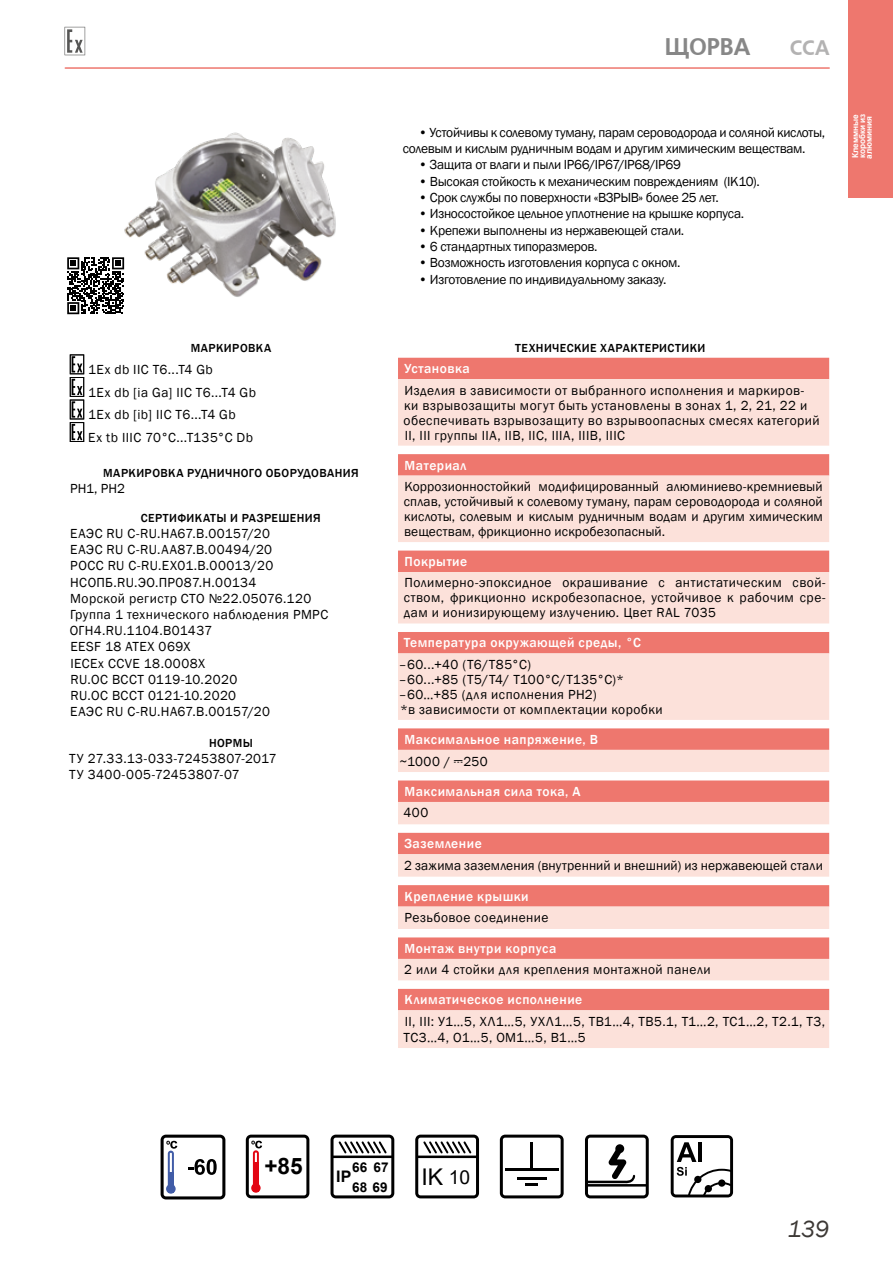
<style>
.page{position:relative;width:893px;height:1263px;background:#fff}
.page>*{position:absolute;margin:0;border:0;box-sizing:border-box;transform-origin:0 0}
.t1{font:24px "Free Set Bold Cyrillic";letter-spacing:-.02em;color:#878787;scale:.96 1}
.t2{font:italic 24px "Franklin Gothic";color:#3c3835}
.t3{font:22.95px "Arial";color:#000}
.t4{font:700 22.65px "Arial";color:#000}
.t5{font:21px "Free Set Bold Cyrillic";color:#b3b2b2;scale:.96 1}
.t6{font:700 15.9px "Arial";color:#000}
.t7{font:13.5px/16.2px "Franklin Gothic";letter-spacing:.02em;color:#000}
.t8{font:13.5px/16.4px "Franklin Gothic";letter-spacing:-.02em;color:#000}
.t9{font:500 13.5px/22.2px "Franklin Gothic";letter-spacing:.035em;color:#fff}
.t10{font:700 13.5px "Arial";color:#000}
.t11{font:500 12px "Franklin Gothic";letter-spacing:.035em;color:#000}
.t12{font:700 8.25px/6.8px "Arial";color:#fff}
.s1{font-weight:400;color:#000}
.s2{font-family:"tok";font-weight:400;color:#000}
.s3{font-size:22.5px}
.s4{font-size:19.2px}
</style>
<div class="page">
<div style="left:848px;top:0;width:45px;height:197px;background:#ee776e"></div>
<svg style="left:65px;top:27px;width:20px;height:28px"></svg>
<hr style="left:65px;top:67px;width:764px;height:2px;background:#ee776e">
<img style="left:124px;top:132px;width:212px;height:165px">
<svg style="left:70px;top:354px;width:14px;height:88px"></svg>
<div style="left:398px;top:358px;width:431px;height:21px;background:#ee776e"></div>
<svg style="left:398px;top:379px;width:431px;height:669px;fill:#fce1da"></svg>
<svg style="left:161px;top:1134px;width:64px;height:65px"></svg>
<svg style="left:671px;top:1135px;width:62px;height:62px"></svg>
<div style="left:694px;top:1176px;width:7px;height:7px;background:#000;border-radius:50%"></div>
<div style="left:705px;top:1185px;width:7px;height:7px;background:#000;border-radius:50%"></div>
<svg style="left:585px;top:1134px;width:64px;height:64px"></svg>
<div style="left:615px;top:1144px;width:9px;height:9px;background:#000;border-radius:50%"></div>
<hr style="left:586px;top:1184px;width:61px;height:2px;background:#000">
<svg style="left:500px;top:1134px;width:64px;height:64px"></svg>
<svg style="left:246px;top:1134px;width:63px;height:64px"></svg>
<svg style="left:331px;top:1134px;width:63px;height:64px"></svg>
<svg style="left:415px;top:1134px;width:64px;height:64px"></svg>
<div style="left:64px;top:254px;width:64px;height:64px;background:#fff"></div>
<svg style="left:67px;top:257px;width:57px;height:57px"></svg>
<p class="t11" style="left:191px;top:340px;width:82px">МАРКИРОВКА</p>
<p class="t7" style="left:88px;top:359px;width:169px;line-height:22.5px">1Ex db IIC T6...T4 Gb<br>1Ex db [ia Ga] IIC T6...T4 Gb<br>1Ex db [ib] IIC T6...T4 Gb<br>Ex tb IIIC 70°С...T135°С Db</p>
<p class="t11" style="left:103px;top:465px;width:257px">МАРКИРОВКА РУДНИЧНОГО ОБОРУДОВАНИЯ</p>
<p class="t7" style="left:70px;top:481px;width:56px">РН1, РН2</p>
<p class="t11" style="left:141px;top:510px;width:181px">СЕРТИФИКАТЫ И РАЗРЕШЕНИЯ</p>
<p class="t7" style="left:70px;top:526px;width:260px">ЕАЭС RU C-RU.НА67.В.00157/20<br>ЕАЭС RU C-RU.AA87.В.00494/20<br>РОСС RU С-RU.ЕХ01.В.00013/20<br>НСОПБ.RU.ЭО.ПР087.Н.00134<br>Морской регистр СТО №22.05076.120<br>Группа 1 технического наблюдения РМРС<br>ОГН4.RU.1104.В01437<br>EESF 18 ATEX 069X<br>IECEx CCVE 18.0008X<br>RU.OC ВССТ 0119-10.2020<br>RU.OC ВССТ 0121-10.2020<br>ЕАЭС RU C-RU.НА67.В.00157/20</p>
<p class="t11" style="left:209px;top:735px;width:45px">НОРМЫ</p>
<p class="t7" style="left:69px;top:751px;width:209px">ТУ 27.33.13-033-72453807-2017<br>ТУ 3400-005-72453807-07</p>
<h1 class="t1" style="left:665px;top:33px;width:91px">ЩОРВА</h1>
<h3 class="t5" style="left:790px;top:36px;width:43px">CCA</h3>
<p class="t8" style="left:403px;top:124px;width:424px;text-indent:16px">• Устойчивы к солевому туману, парам сероводорода и соляной кислоты, солевым и кислым рудничным водам и другим химическим веществам.</p>
<p class="t8" style="left:418px;top:157px;width:264px">• Защита от влаги и пыли IP66/IP67/IP68/IP69</p>
<p class="t8" style="left:418px;top:173px;width:343px">• Высокая стойкость к механическим повреждениям (IK10).</p>
<p class="t8" style="left:418px;top:190px;width:302px">• Срок службы по поверхности «ВЗРЫВ» более 25 лет.</p>
<p class="t8" style="left:418px;top:206px;width:327px">• Износостойкое цельное уплотнение на крышке корпуса.</p>
<p class="t8" style="left:418px;top:222px;width:267px">• Крепежи выполнены из нержавеющей стали.</p>
<p class="t8" style="left:418px;top:239px;width:181px">• 6 стандартных типоразмеров.</p>
<p class="t8" style="left:418px;top:255px;width:264px">• Возможность изготовления корпуса с окном.</p>
<p class="t8" style="left:418px;top:271px;width:250px">• Изготовление по индивидуальному заказу.</p>
<p class="t12" style="left:852px;top:159px;width:47px;rotate:-90deg">Клеммные коробки из алюминия</p>
<p class="t11" style="left:515px;top:340px;width:192px">ТЕХНИЧЕСКИЕ ХАРАКТЕРИСТИКИ</p>
<p class="t9" style="left:404px;top:358px;width:67px">Установка</p>
<p class="t7" style="left:404px;top:383px;width:418px;line-height:15px">Изделия в зависимости от выбранного исполнения и маркиров&shy;ки взрывозащиты могут быть установлены в зонах 1, 2, 21, 22 и обеспечивать взрывозащиту во взрывоопасных смесях категорий II, III группы IIA, IIB, IIC, IIIA, IIIB, IIIC</p>
<p class="t9" style="left:405px;top:454px;width:63px">Материал</p>
<p class="t7" style="left:404px;top:479px;width:421px;line-height:15px;text-align:justify">Коррозионностойкий модифицированный алюминиево-кремниевый сплав, устойчивый к солевому туману, парам сероводорода и соляной кислоты, солевым и кислым рудничным водам и другим химическим веществам, фрикционно искробезопасный.</p>
<p class="t9" style="left:405px;top:550px;width:64px">Покрытие</p>
<p class="t7" style="left:404px;top:576px;width:423px;line-height:15px;text-align:justify">Полимерно-эпоксидное окрашивание с антистатическим свой&shy;ством, фрикционно искробезопасное, устойчивое к рабочим сре&shy;дам и ионизирующему излучению. Цвет RAL 7035</p>
<p class="t9" style="left:404px;top:632px;width:238px">Температура окружающей среды, °С</p>
<p class="t7" style="left:399px;top:657px;width:265px;line-height:15px">–60...+40 (Т6/Т85°С)<br>–60...+85 (Т5/Т4/ Т100°С/Т135°С)* –60…+85 (для исполнения РН2)<br>*в зависимости от комплектации коробки</p>
<p class="t9" style="left:399px;top:728px;width:200px;text-indent:5px">Максимальное напряжение, В <span class="s1">~1000 /</span> <span class="s2">A</span><span class="s1">250</span></p>
<p class="t9" style="left:405px;top:780px;width:178px">Максимальная сила тока, А</p>
<p class="t7" style="left:403px;top:805px;width:26px">400</p>
<p class="t9" style="left:404px;top:833px;width:79px">Заземление</p>
<p class="t7" style="left:404px;top:857px;width:420px">2 зажима заземления (внутренний и внешний) из нержавеющей стали</p>
<p class="t9" style="left:405px;top:885px;width:126px">Крепление крышки</p>
<p class="t7" style="left:404px;top:910px;width:146px">Резьбовое соединение</p>
<p class="t9" style="left:405px;top:937px;width:153px">Монтаж внутри корпуса</p>
<p class="t7" style="left:404px;top:962px;width:308px">2 или 4 стойки для крепления монтажной панели</p>
<p class="t9" style="left:405px;top:989px;width:179px">Климатическое исполнение</p>
<p class="t7" style="left:403px;top:1013px;width:423px">II, III: У1…5, ХЛ1…5, УХЛ1…5, ТВ1…4, ТВ5.1, Т1…2, ТС1…2, Т2.1, Т3,<br>ТС3…4, О1…5, ОМ1…5, В1…5</p>
<h3 class="t4" style="left:264px;top:1150px;width:40px"><span class="s3">+</span>85</h3>
<p class="t10" style="left:352px;top:1158px;width:17px">66</p>
<p class="t10" style="left:373px;top:1158px;width:17px">67</p>
<p class="t6" style="left:336px;top:1165px;width:17px">IP</p>
<p class="t10" style="left:352px;top:1177px;width:37px">68 69</p>
<h2 class="t3" style="left:421px;top:1161px;width:50px">IK <span class="s4">10</span></h2>
<h1 class="t2" style="left:787px;top:1214px;width:43px">139</h1>
</div>
